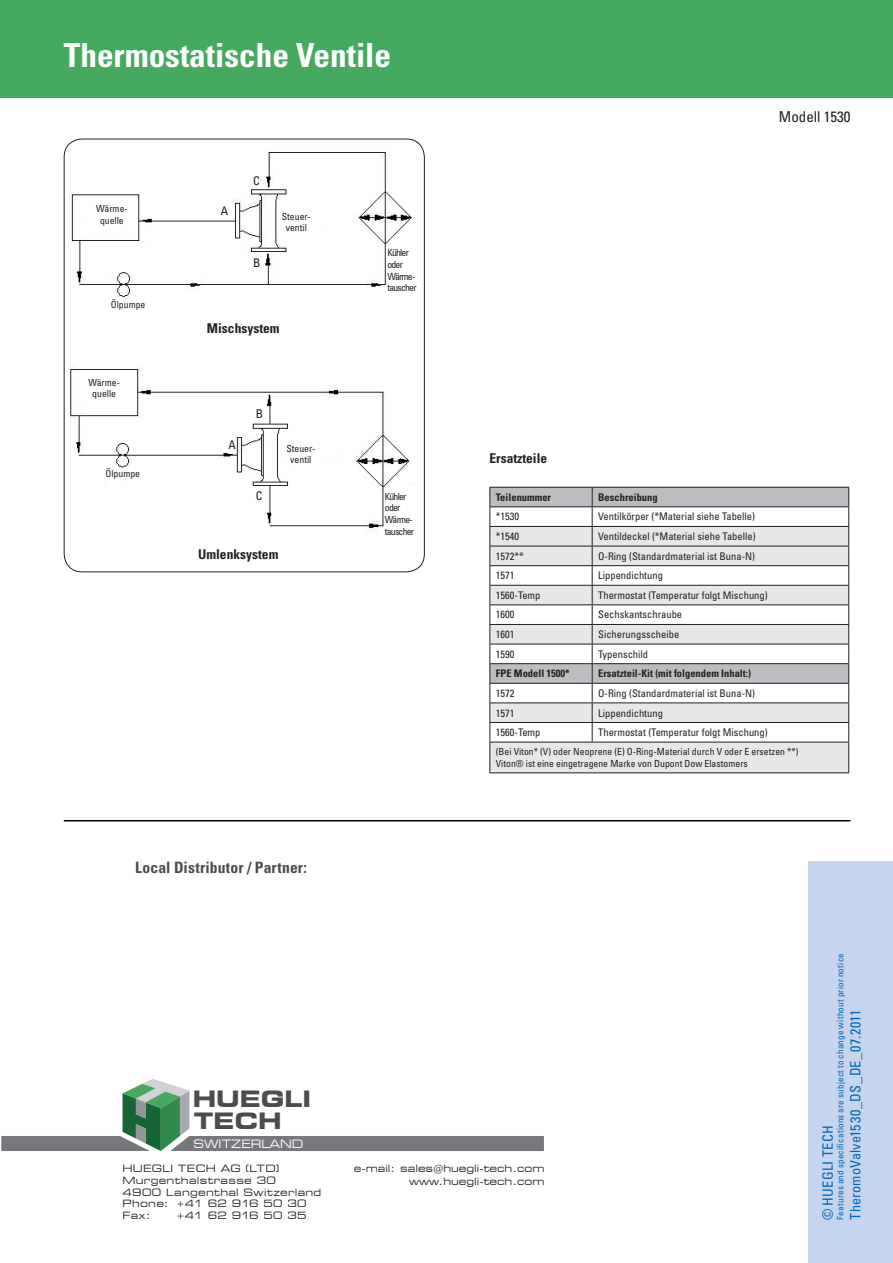
<style>
.page{position:relative;width:893px;height:1263px;background:#fff}
.page>*{position:absolute;margin:0;border:0;box-sizing:border-box;transform-origin:0 0}
.t1{font:700 condensed 33.15px "Univers LT Std";color:#fff}
.t2{font:700 expanded 22.35px/21.6px "Square 721 BT";color:#4b4c4d}
.t3{font:700 condensed 15.6px "Univers LT Std";letter-spacing:.005em;color:#4b4c4d}
.t4{font:condensed 15px "Univers LT Std";color:#231f20}
.t5{font:condensed 14.25px "Univers LT Std";letter-spacing:.02em;color:#0166b3}
.t6{font:700 condensed 13.5px "Univers LT Std";color:#231f20}
.t7{font:condensed 12px "Univers LT Std";color:#231f20}
.t8{font:expanded 11.55px "Square 721 BT";color:#fff;scale:.96 1}
.t9{font:condensed 10.5px "Univers LT Std";color:#231f20}
.t10{font:700 condensed 10.5px "Univers LT Std";color:#231f20}
.t11{font:expanded 9.9px/12px "Square 721 BT";letter-spacing:.025em;color:#231f20}
.t12{font:expanded 9.9px/13.6px "Square 721 BT";color:#231f20;text-align:right}
.t13{font:expanded 9.9px "Square 721 BT";letter-spacing:-.005em;color:#231f20}
.t14{font:condensed 9.75px/11.7px "Univers LT Std";color:#231f20;text-align:center}
.t15{font:condensed 9.75px/11.7px "Univers LT Std";letter-spacing:-.08em;color:#231f20}
.t16{font:condensed 9px "Univers LT Std";letter-spacing:.03em;color:#0166b3}
</style>
<div class="page">
<div style="left:808px;top:861px;width:85px;height:402px;background:#c6d5ed"></div>
<svg style="left:1px;top:1079px;width:543px;height:72px"></svg>
<hr style="left:64px;top:820px;width:786px;height:1px;background:#000">
<div style="left:0;top:0;width:893px;height:98px;background:#45aa5f"></div>
<div style="left:490px;top:743px;width:358px;height:29px;background:#e6e7e9"></div>
<hr style="left:489px;top:487px;width:103px;height:1px;background:#231f20">
<hr style="left:592px;top:487px;width:257px;height:1px;background:#231f20">
<svg style="left:489px;top:488px;width:360px;height:254px"></svg>
<hr style="left:489px;top:742px;width:103px;height:1px;background:#231f20">
<hr style="left:489px;top:742px;width:1px;height:30px;background:#231f20">
<hr style="left:592px;top:742px;width:257px;height:1px;background:#231f20">
<hr style="left:848px;top:742px;width:1px;height:30px;background:#231f20">
<hr style="left:489px;top:772px;width:103px;height:1px;background:#231f20">
<hr style="left:592px;top:772px;width:257px;height:1px;background:#231f20">
<img style="left:71px;top:150px;width:342px;height:148px">
<img style="left:70px;top:365px;width:343px;height:167px">
<h1 class="t1" style="left:64px;top:34px;width:329px">Thermostatische Ventile</h1>
<p class="t14" style="left:96px;top:203px;width:33px">Wärme&shy;quelle</p>
<p class="t14" style="left:111px;top:299px;width:36px">Ölpumpe</p>
<p class="t14" style="left:88px;top:376px;width:33px">Wärme&shy;quelle</p>
<p class="t14" style="left:105px;top:467px;width:36px">Ölpumpe</p>
<p class="t7" style="left:221px;top:203px;width:9px">A</p>
<p class="t7" style="left:253px;top:173px;width:8px">C</p>
<p class="t7" style="left:253px;top:255px;width:9px">B</p>
<p class="t14" style="left:282px;top:210px;width:30px">Steuer&shy;ventil</p>
<p class="t6" style="left:207px;top:320px;width:74px">Mischsystem</p>
<p class="t7" style="left:228px;top:437px;width:9px">A</p>
<p class="t7" style="left:256px;top:406px;width:9px">B</p>
<p class="t7" style="left:256px;top:488px;width:8px">C</p>
<p class="t14" style="left:286px;top:442px;width:30px">Steuer&shy;ventil</p>
<p class="t6" style="left:198px;top:546px;width:82px">Umlenksystem</p>
<p class="t15" style="left:387px;top:247px;width:31px">Kühler oder<br>Wärme&shy;tauscher</p>
<p class="t15" style="left:385px;top:490px;width:31px">Kühler oder<br>Wärme&shy;tauscher</p>
<h3 class="t3" style="left:135px;top:857px;width:173px">Local Distributor / Partner:</h3>
<p class="t6" style="left:489px;top:450px;width:59px">Ersatzteile</p>
<h3 class="t4" style="left:779px;top:107px;width:73px">Modell 1530</h3>
<p class="t10" style="left:496px;top:491px;width:57px">Teilenummer</p>
<p class="t10" style="left:598px;top:491px;width:61px">Beschreibung</p>
<p class="t9" style="left:496px;top:510px;width:25px">*1530</p>
<p class="t9" style="left:598px;top:510px;width:158px">Ventilkörper (*Material siehe Tabelle)</p>
<p class="t9" style="left:496px;top:530px;width:25px">*1540</p>
<p class="t9" style="left:598px;top:530px;width:159px">Ventildeckel (*Material siehe Tabelle)</p>
<p class="t9" style="left:496px;top:549px;width:29px">1572**</p>
<p class="t9" style="left:598px;top:549px;width:158px">O-Ring (Standardmaterial ist Buna-N)</p>
<p class="t9" style="left:496px;top:569px;width:20px">1571</p>
<p class="t9" style="left:598px;top:569px;width:66px">Lippendichtung</p>
<p class="t9" style="left:496px;top:588px;width:46px">1560-Temp</p>
<p class="t9" style="left:598px;top:588px;width:171px">Thermostat (Temperatur folgt Mischung)</p>
<p class="t9" style="left:496px;top:608px;width:20px">1600</p>
<p class="t9" style="left:598px;top:608px;width:85px">Sechskantschraube</p>
<p class="t9" style="left:496px;top:628px;width:20px">1601</p>
<p class="t9" style="left:598px;top:628px;width:83px">Sicherungsscheibe</p>
<p class="t9" style="left:496px;top:647px;width:20px">1590</p>
<p class="t9" style="left:598px;top:647px;width:51px">Typenschild</p>
<p class="t10" style="left:496px;top:667px;width:76px">FPE Modell 1500*</p>
<p class="t10" style="left:598px;top:667px;width:154px">Ersatzteil-Kit (mit folgendem Inhalt:)</p>
<p class="t9" style="left:496px;top:686px;width:20px">1572</p>
<p class="t9" style="left:598px;top:686px;width:158px">O-Ring (Standardmaterial ist Buna-N)</p>
<p class="t9" style="left:496px;top:706px;width:20px">1571</p>
<p class="t9" style="left:598px;top:706px;width:66px">Lippendichtung</p>
<p class="t9" style="left:496px;top:726px;width:46px">1560-Temp</p>
<p class="t9" style="left:598px;top:726px;width:171px">Thermostat (Temperatur folgt Mischung)</p>
<p class="t14" style="left:496px;top:746px;width:304px;text-align:left">(Bei Viton* (V) oder Neoprene (E) O-Ring-Material durch V oder E ersetzen **)<br>Viton® ist eine eingetragene Marke von Dupont Dow Elastomers</p>
<h2 class="t2" style="left:193px;top:1088px;width:120px">HUEGLI<br>TECH</h2>
<p class="t8" style="left:194px;top:1136px;width:116px">SWITZERLAND</p>
<p class="t11" style="left:122px;top:1162px;width:200px">HUEGLI TECH AG (LTD)<br>Murgenthalstrasse 30<br>4900 Langenthal Switzerland<br>Phone: +41 62 916 50 30<br>Fax:</p>
<p class="t13" style="left:176px;top:1210px;width:132px">+41 62 916 50 35</p>
<p class="t12" style="left:354px;top:1161px;width:192px">e-mail: sales@huegli-tech.com www.huegli-tech.com</p>
<p class="t16" style="left:835px;top:1220px;width:268px;rotate:-90deg">Features and specifications are subject to change without prior notice</p>
<h3 class="t5" style="left:846px;top:1220px;width:212px;rotate:-90deg">TheromoValve1530_DS_DE_07.2011</h3>
<h3 class="t5" style="left:819px;top:1220px;width:96px;rotate:-90deg">© HUEGLI TECH</h3>
</div>
